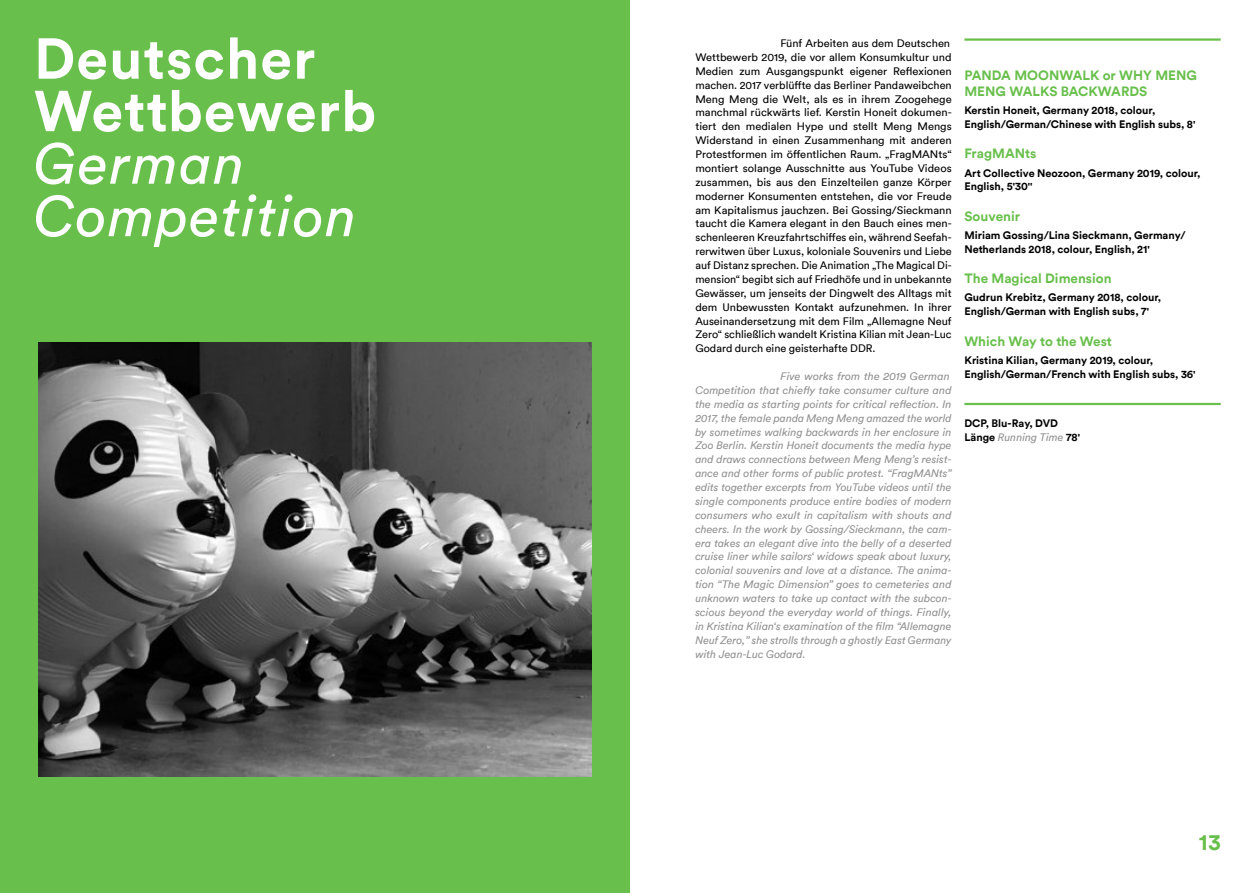
<style>
.page{position:relative;width:1259px;height:893px;background:#fff}
.page>*{position:absolute;margin:0;border:0;box-sizing:border-box;transform-origin:0 0}
.t1{font:700 57px/52.5px "Circular Pro TT";letter-spacing:.02em;color:#fff}
.t2{font:italic 57px/52.5px "Circular Pro TT";letter-spacing:.02em;color:#fff}
.t3{font:700 22.5px "Circular Pro TT";color:#68bf4b}
.t4{font:700 13.5px/16.5px "Circular Pro TT";color:#68bf4b}
.t5{font:10.8px/14px "Circular Pro TT";color:#000}
.t6{font:italic 10.8px/13.8px "Circular Pro TT";color:#929292}
.t7{font:700 10.8px/14px "Circular Pro TT";color:#000}
.s1{font-weight:400;font-style:italic;color:#929292}
</style>
<div class="page">
<div style="left:0;top:0;width:629px;height:893px;background:#68bf4b"></div>
<hr style="left:964px;top:38px;width:256px;height:3px;background:#68bf4b">
<hr style="left:964px;top:403px;width:256px;height:2px;background:#68bf4b">
<img style="left:38px;top:342px;width:553px;height:434px">
<h1 class="t1" style="left:34px;top:32px;width:343px">Deutscher<br>Wettbewerb</h1>
<h1 class="t2" style="left:34px;top:137px;width:324px">German<br>Competition</h1>
<p class="t5" style="left:695px;top:36px;width:258px;text-indent:85px">Fünf Arbeiten aus dem Deutschen Wettbewerb 2019, die vor allem Konsumkultur und Medien zum Ausgangspunkt eigener Reflexionen machen. 2017 verblüffte das Berliner Pandaweibchen Meng Meng die Welt, als es in ihrem Zoogehege manchmal rückwärts lief. Kerstin Honeit dokumen&shy;tiert den medialen Hype und stellt Meng Mengs Widerstand in einen Zusammenhang mit anderen Protestformen im öffentlichen Raum. „FragMANts“ montiert solange Ausschnitte aus YouTube Videos zusammen, bis aus den Einzelteilen ganze Körper moderner Konsumenten entstehen, die vor Freude am Kapitalismus jauchzen. Bei Gossing/Sieckmann taucht die Kamera elegant in den Bauch eines men&shy;schenleeren Kreuzfahrtschiffes ein, während Seefah&shy;rerwitwen über Luxus, koloniale Souvenirs und Liebe auf Distanz sprechen. Die Animation „The Magical Di&shy;mension“ begibt sich auf Friedhöfe und in unbekannte Gewässer, um jenseits der Dingwelt des Alltags mit dem Unbewussten Kontakt aufzunehmen. In ihrer Auseinandersetzung mit dem Film „Allemagne Neuf Zero“ schließlich wandelt Kristina Kilian mit Jean-Luc Godard durch eine geisterhafte DDR.</p>
<p class="t6" style="left:695px;top:369px;width:258px;text-indent:85px">Five works from the 2019 German Competition that chiefly take consumer culture and the media as starting points for critical reflection. In 2017, the female panda Meng Meng amazed the world by sometimes walking backwards in her enclosure in Zoo Berlin. Kerstin Honeit documents the media hype and draws connections between Meng Meng’s resist&shy;ance and other forms of public protest. “FragMANts” edits together excerpts from YouTube videos until the single components produce entire bodies of modern consumers who exult in capitalism with shouts and cheers. In the work by Gossing/Sieckmann, the cam&shy;era takes an elegant dive into the belly of a deserted cruise liner while sailors‘ widows speak about luxury, colonial souvenirs and love at a distance. The anima&shy;tion “The Magic Dimension” goes to cemeteries and unknown waters to take up contact with the subcon&shy;scious beyond the everyday world of things. Finally, in Kristina Kilian‘s examination of the film “Allemagne Neuf Zero,” she strolls through a ghostly East Germany with Jean-Luc Godard.</p>
<p class="t4" style="left:964px;top:66px;width:234px">PANDA MOONWALK or WHY MENG<br>MENG WALKS BACKWARDS</p>
<p class="t7" style="left:964px;top:103px;width:232px">Kerstin Honeit, Germany 2018, colour,<br>English/German/Chinese with English subs, 8'</p>
<p class="t4" style="left:964px;top:145px;width:73px">FragMANts</p>
<p class="t7" style="left:964px;top:166px;width:238px">Art Collective Neozoon, Germany 2019, colour,<br>English, 5'30''</p>
<p class="t4" style="left:964px;top:208px;width:57px">Souvenir</p>
<p class="t7" style="left:964px;top:228px;width:223px">Miriam Gossing/Lina Sieckmann, Germany/<br>Netherlands 2018, colour, English, 21'</p>
<p class="t4" style="left:964px;top:270px;width:149px">The Magical Dimension</p>
<p class="t7" style="left:964px;top:290px;width:198px">Gudrun Krebitz, Germany 2018, colour,<br>English/German with English subs, 7'</p>
<p class="t4" style="left:964px;top:332px;width:149px">Which Way to the West</p>
<p class="t7" style="left:964px;top:353px;width:233px">Kristina Kilian, Germany 2019, colour,<br>English/German/French with English subs, 36'</p>
<p class="t7" style="left:964px;top:417px;width:117px">DCP, Blu-Ray, DVD<br>Länge <span class="s1">Running Time</span> 78'</p>
<h2 class="t3" style="left:1198px;top:828px;width:23px">13</h2>
</div>
